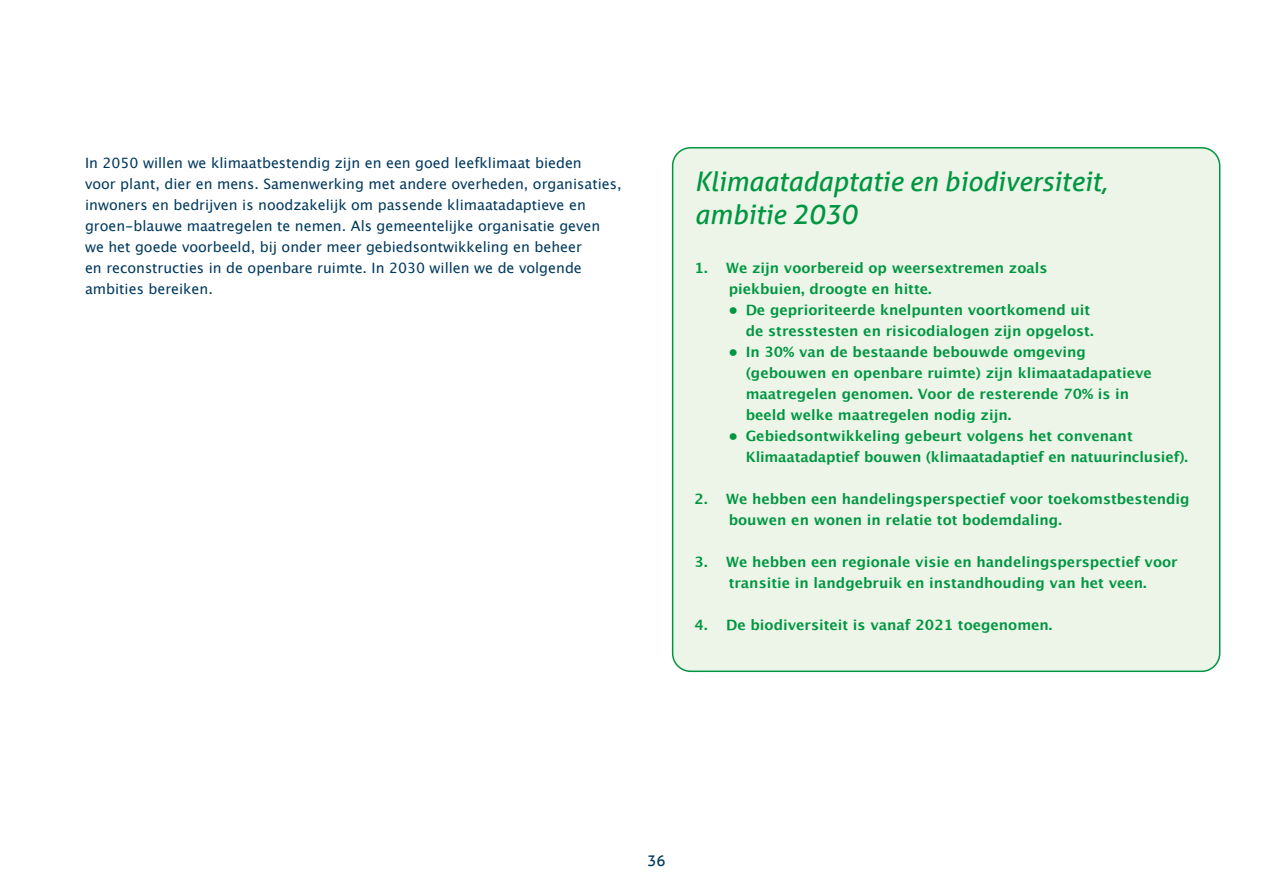
<style>
.page{position:relative;width:1263px;height:893px;background:#fff}
.page>*{position:absolute;margin:0;border:0;box-sizing:border-box;transform-origin:0 0}
.H3_Kader_kop{font:italic 27px/32.4px "Aller";color:#009641}
.t1{font:15px "Aller";color:#00395e}
.t2{font:14.25px/21px "Lucida Grande Bold 2";color:#009641}
.P_Broodtekst_wit_na{font:14.25px/21px "Lucida Grande 2";color:#00395e}
.s1{color:#ecf5e7}
</style>
<div class="page">
<div style="left:673px;top:148px;width:547px;height:523px;background:#ecf5e7;border-radius:18px"></div>
<div style="left:672px;top:147px;width:548px;height:525px;border:2px solid #009641;border-radius:18px"></div>
<p class="P_Broodtekst_wit_na" style="left:85px;top:153px;width:538px">In 2050 willen we klimaatbestendig zijn en een goed leefklimaat bieden<br>voor plant, dier en mens. Samenwerking met andere overheden, organisaties, inwoners en bedrijven is noodzakelijk om passende klimaatadaptieve en groen-blauwe maatregelen te nemen. Als gemeentelijke organisatie geven we het goede voorbeeld, bij onder meer gebiedsontwikkeling en beheer<br>en reconstructies in de openbare ruimte. In 2030 willen we de volgende ambities bereiken.</p>
<p class="H3_Kader_kop" style="left:695px;top:165px;width:414px">Klimaatadaptatie en biodiversiteit, ambitie 2030<span class="s1">.</span></p>
<p class="t2" style="left:729px;top:257px;width:320px;text-indent:-34px">1. We zijn voorbereid op weersextremen zoals piekbuien, droogte en hitte.</p>
<p class="t2" style="left:729px;top:299px;width:366px;text-align:right">• De geprioriteerde knelpunten voortkomend uit de stresstesten en risicodialogen zijn opgelost.</p>
<p class="t2" style="left:746px;top:341px;width:408px;text-indent:-17px">• In 30% van de bestaande bebouwde omgeving (gebouwen en openbare ruimte) zijn klimaatadapatieve maatregelen genomen. Voor de resterende 70% is in beeld welke maatregelen nodig zijn.</p>
<p class="t2" style="left:746px;top:425px;width:444px;text-indent:-17px">• Gebiedsontwikkeling gebeurt volgens het convenant<br>Klimaatadaptief bouwen (klimaatadaptief en natuurinclusief).</p>
<p class="t2" style="left:729px;top:488px;width:462px;text-indent:-34px">2. We hebben een handelingsperspectief voor toekomstbestendig bouwen en wonen in relatie tot bodemdaling.</p>
<p class="t2" style="left:695px;top:551px;width:485px;text-align:center">3. We hebben een regionale visie en handelingsperspectief voor transitie in landgebruik en instandhouding van het veen.</p>
<p class="t2" style="left:695px;top:614px;width:359px">4. De biodiversiteit is vanaf 2021 toegenomen.</p>
<p class="t1" style="left:648px;top:851px;width:19px">36</p>
</div>
